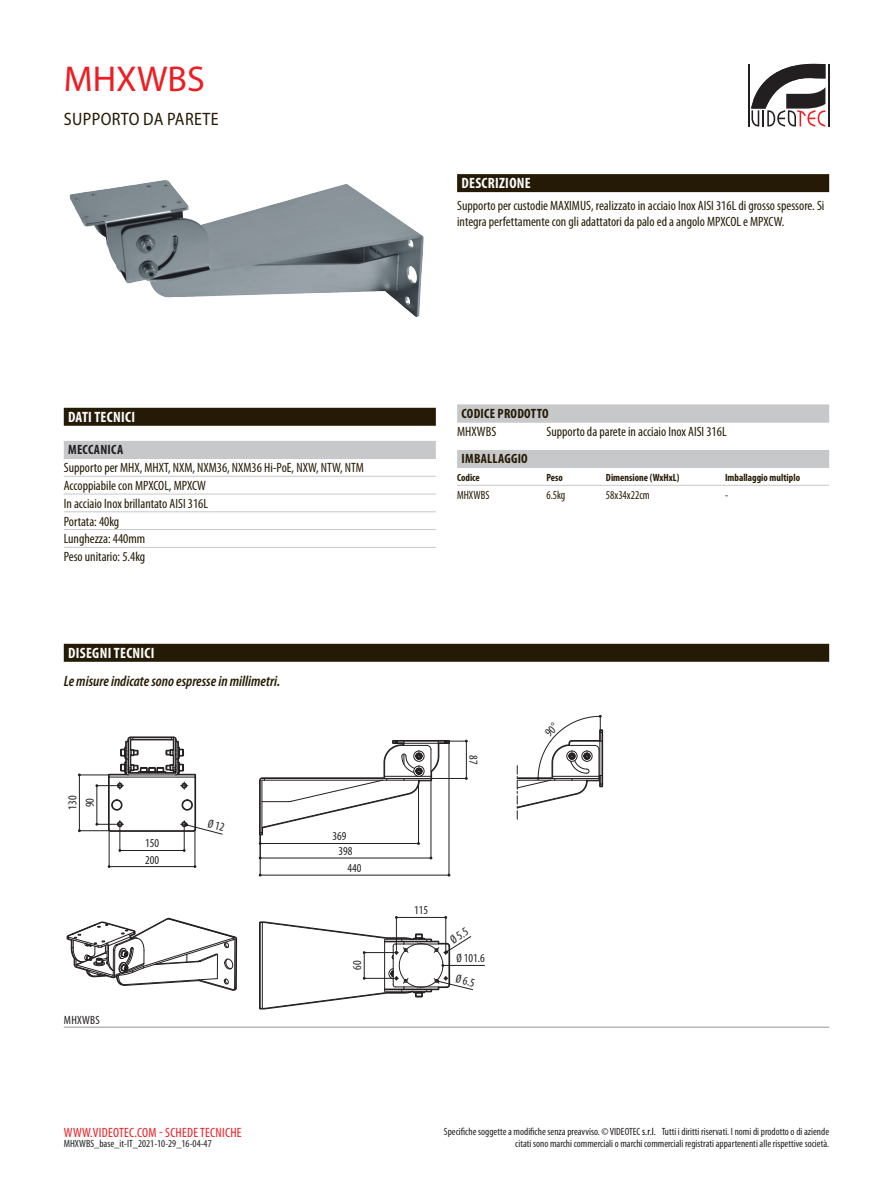
<style>
.page{position:relative;width:893px;height:1191px;background:#fff}
.page>*{position:absolute;margin:0;border:0;box-sizing:border-box;transform-origin:0 0}
.Codice{font:36px "Myriad Pro";color:#ee1d23}
.Sottotitolo{font:semi-condensed 18px "Myriad Pro";letter-spacing:.02em;color:#251a05}
.Note{font:italic 600 condensed 15px "Myriad Pro";color:#251a05}
.Titolo{font:700 condensed 15px "Myriad Pro";letter-spacing:.02em;color:#fcfcfc}
.Testo{font:condensed 13.5px "Myriad Pro";color:#251a05}
.Descrizione{font:condensed 13.5px/16.2px "Myriad Pro";color:#251a05}
.Codice_Correlato{font:condensed 13.5px "Myriad Pro";color:#251a05}
.Titolo-2{font:condensed 13.5px "Myriad Pro";letter-spacing:.02em;color:#ee1d23}
.Titolo-3{font:700 condensed 13.5px "Myriad Pro";letter-spacing:.02em;color:#251a05}
.Sottotitolo-2{font:700 condensed 13.5px "Myriad Pro";letter-spacing:.02em;color:#251a05}
.Sottotitolo-3{font:700 condensed 13.5px "Myriad Pro";letter-spacing:.02em;color:#231f20}
.t1{font:condensed 12.15px/17.1px "Myriad Pro";color:#231f20}
.Testo-2{font:condensed 12px "Myriad Pro";color:#251a05;scale:.93 1}
.Didascalia_BS{font:condensed 12px "Myriad Pro";letter-spacing:.02em;color:#231f20}
.Testo-3{font:condensed 10.5px/12.6px "Myriad Pro";color:#231f20;text-align:right}
.Titolo-4{font:700 condensed 10.5px "Myriad Pro";color:#251a05}
.s1{color:#000}
</style>
<div class="page">
<hr style="left:748px;top:64px;width:2px;height:62px;background:#231f20">
<hr style="left:828px;top:64px;width:1px;height:62px;background:#231f20">
<svg style="left:751px;top:64px;width:74px;height:63px"></svg>
<img style="left:70px;top:181px;width:353px;height:136px">
<div style="left:457px;top:174px;width:372px;height:18px;background:#251a05"></div>
<div style="left:64px;top:408px;width:372px;height:18px;background:#251a05"></div>
<div style="left:64px;top:441px;width:372px;height:18px;background:#c7c8ca"></div>
<hr style="left:64px;top:476px;width:372px;height:1px;background:#c7c8ca">
<hr style="left:64px;top:494px;width:372px;height:1px;background:#c7c8ca">
<hr style="left:64px;top:511px;width:372px;height:1px;background:#c7c8ca">
<hr style="left:64px;top:529px;width:372px;height:1px;background:#c7c8ca">
<hr style="left:64px;top:547px;width:372px;height:1px;background:#c7c8ca">
<div style="left:457px;top:404px;width:372px;height:18px;background:#c7c8ca"></div>
<hr style="left:457px;top:422px;width:372px;height:1px;background:#c7c8ca">
<div style="left:457px;top:450px;width:372px;height:18px;background:#c7c8ca"></div>
<hr style="left:457px;top:485px;width:372px;height:1px;background:#c7c8ca">
<div style="left:64px;top:644px;width:765px;height:18px;background:#251a05"></div>
<svg style="left:67px;top:917px;width:170px;height:73px"></svg>
<hr style="left:195px;top:829px;width:1px;height:37px;background:#231f20">
<hr style="left:109px;top:866px;width:86px;height:1px;background:#231f20">
<hr style="left:109px;top:829px;width:1px;height:37px;background:#231f20">
<hr style="left:449px;top:741px;width:1px;height:134px;background:#231f20">
<svg style="left:259px;top:739px;width:209px;height:120px"></svg>
<hr style="left:260px;top:875px;width:189px;height:1px;background:#231f20">
<hr style="left:260px;top:834px;width:1px;height:41px;background:#231f20">
<hr style="left:443px;top:965px;width:42px;height:1px;background:#231f20">
<svg style="left:259px;top:916px;width:214px;height:93px"></svg>
<hr style="left:64px;top:1026px;width:765px;height:1px;background:#939598">
<svg style="left:78px;top:736px;width:145px;height:116px"></svg>
<svg style="left:516px;top:715px;width:87px;height:105px"></svg>
<p class="Codice" style="left:64px;top:59px;width:143px">MHXWBS</p>
<p class="Sottotitolo" style="left:64px;top:109px;width:156px">SUPPORTO DA PARETE</p>
<p class="Titolo" style="left:461px;top:175px;width:71px">DESCRIZIONE</p>
<p class="Descrizione" style="left:457px;top:198px;width:369px">Supporto per custodie MAXIMUS, realizzato in acciaio Inox AISI 316L di grosso spessore. Si integra perfettamente con gli adattatori da palo ed a angolo MPXCOL e MPXCW.</p>
<p class="Titolo" style="left:68px;top:408px;width:68px">DATI TECNICI</p>
<p class="Sottotitolo-3" style="left:68px;top:442px;width:57px">MECCANICA</p>
<p class="Testo" style="left:64px;top:460px;width:302px">Supporto per MHX, MHXT, NXM, NXM36, NXM36 Hi-PoE, NXW, NTW, NTM</p>
<p class="Testo" style="left:64px;top:478px;width:144px">Accoppiabile con MPXCOL, MPXCW</p>
<p class="Testo" style="left:64px;top:496px;width:146px">In acciaio Inox brillantato AISI 316L</p>
<p class="Testo" style="left:64px;top:514px;width:57px">Portata: 40kg</p>
<p class="Testo" style="left:64px;top:531px;width:83px">Lunghezza: 440mm</p>
<p class="Testo" style="left:64px;top:549px;width:83px">Peso unitario: 5.4kg</p>
<p class="Titolo" style="left:68px;top:645px;width:88px">DISEGNI TECNICI</p>
<p class="Note" style="left:64px;top:673px;width:218px">Le misure indicate sono espresse in millimetri.</p>
<p class="t1" style="left:64px;top:810px;width:15px;rotate:-90deg">130</p>
<p class="t1" style="left:81px;top:807px;width:11px;rotate:-90deg">90</p>
<p class="t1" style="left:145px;top:835px;width:15px">150</p>
<p class="t1" style="left:145px;top:851px;width:15px">200</p>
<p class="Didascalia_BS" style="left:64px;top:1013px;width:37px">MHXWBS</p>
<p class="t1" style="left:332px;top:828px;width:15px">369</p>
<p class="t1" style="left:348px;top:842px;width:15px;text-indent:-9px">398<br>440</p>
<p class="t1" style="left:349px;top:970px;width:11px;rotate:-90deg">60</p>
<p class="Titolo-3" style="left:461px;top:406px;width:89px">CODICE PRODOTTO</p>
<p class="Codice_Correlato" style="left:457px;top:424px;width:41px">MHXWBS</p>
<p class="Codice_Correlato" style="left:546px;top:424px;width:182px">Supporto da parete in acciaio Inox AISI 316L</p>
<p class="Sottotitolo-2" style="left:461px;top:451px;width:68px">IMBALLAGGIO</p>
<p class="Titolo-4" style="left:457px;top:472px;width:24px">Codice</p>
<p class="Titolo-4" style="left:546px;top:472px;width:18px">Peso</p>
<p class="Titolo-4" style="left:606px;top:472px;width:75px">Dimensione (WxHxL)</p>
<p class="Titolo-4" style="left:725px;top:472px;width:77px">Imballaggio multiplo</p>
<p class="Testo-2" style="left:457px;top:488px;width:36px">MHXWBS</p>
<p class="Testo-2" style="left:546px;top:488px;width:22px">6.5kg</p>
<p class="Testo-2" style="left:606px;top:488px;width:48px">58x34x22cm</p>
<p class="Testo-2" style="left:725px;top:488px;width:5px">-</p>
<p class="t1" style="left:482px;top:755px;width:11px;rotate:90deg">87</p>
<p class="t1" style="left:414px;top:902px;width:15px">115</p>
<p class="t1" style="left:447px;top:933px;width:20px;rotate:-32deg">Ø 5.5</p>
<p class="t1" style="left:457px;top:950px;width:30px">Ø 101.6</p>
<p class="t1" style="left:458px;top:970px;width:20px;rotate:14deg">Ø 6.5</p>
<p class="Titolo-2" style="left:64px;top:1125px;width:179px">WWW.VIDEOTEC.COM - SCHEDE TECNICHE</p>
<p class="Testo-3" style="left:444px;top:1125px;width:214px">Specifiche soggette a modifiche senza preavviso. © VIDEOTEC <span class="s1">s.r.l.</span></p>
<p class="Testo-3" style="left:515px;top:1125px;width:315px">Tutti i diritti riservati. I nomi di prodotto o di aziende<br>citati sono marchi commerciali o marchi commerciali registrati appartenenti alle rispettive società.</p>
<p class="Testo-3" style="left:64px;top:1137px;width:149px">MHXWBS_base_it-IT_2021-10-29_16-04-47</p>
</div>
